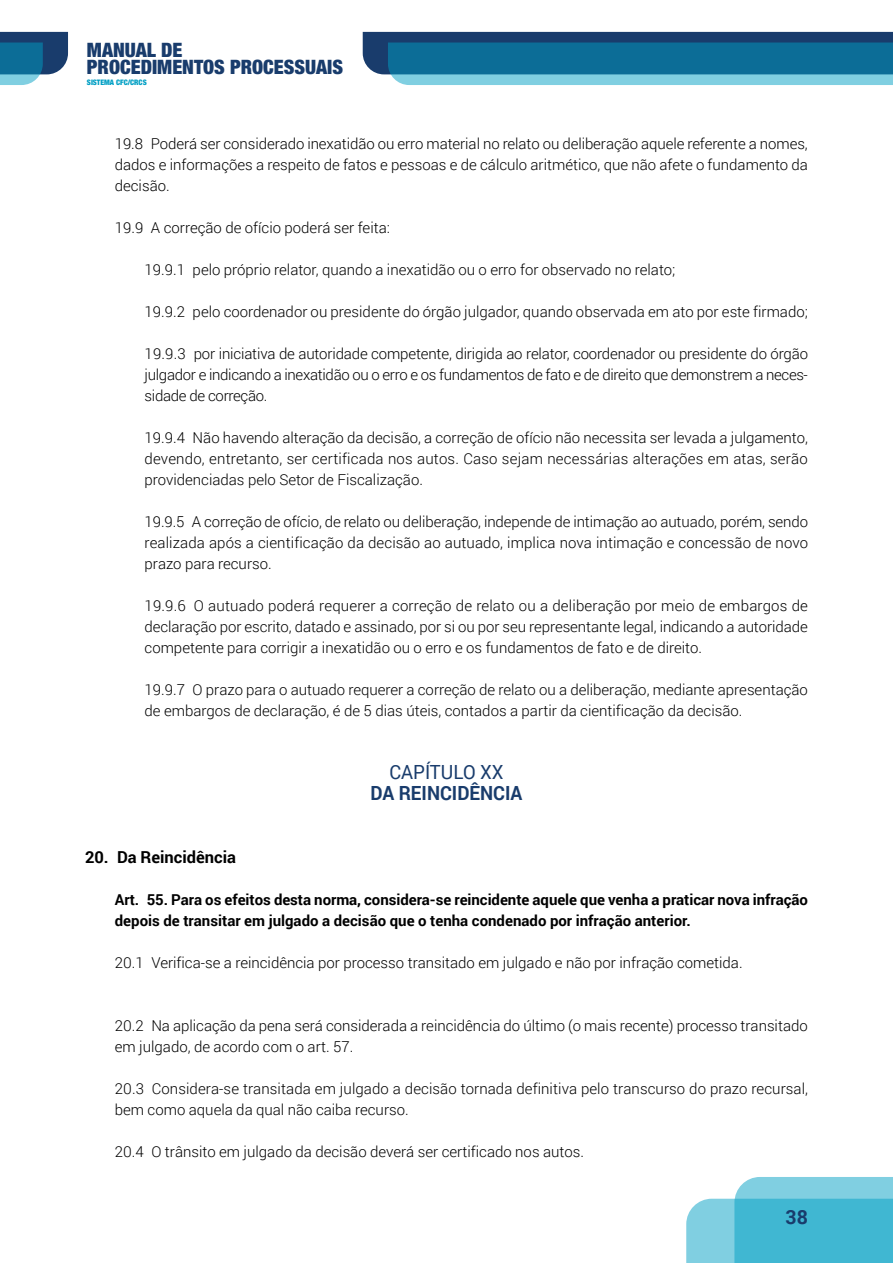
<style>
.page{position:relative;width:893px;height:1263px;background:#fff}
.page>*{position:absolute;margin:0;border:0;box-sizing:border-box;transform-origin:0 0}
.t1{font:900 condensed 19.95px/17.7px "Helvetica Neue LT Std";color:#193c6c}
.ABRE_subtitulo2{font:700 19.5px "Roboto";color:#193c6c;scale:.95 1}
.ABRE_subtitulo2-2{font:19.5px "Roboto";color:#193c6c;scale:.95 1}
.ABRE_subtitulo2-3{font:700 19.5px "Roboto";color:#193c6c}
.sub_1{font:700 16.5px "Roboto";color:#000}
.MIOLO_texto_geral{font:300 15px/21px "Roboto";color:#000;text-align:justify}
.MIOLO_texto_geral-2{font:700 15px/21px "Roboto";letter-spacing:-.005em;color:#000}
.t2{font:900 condensed 7.65px "Helvetica Neue LT Std";letter-spacing:-.005em;color:#009fc4}
</style>
<div class="page">
<svg style="left:686px;top:1177px;width:207px;height:86px;background:#65c4da"></svg>
<svg style="left:363px;top:32px;width:530px;height:53px;background:#28769c"></svg>
<svg style="left:0;top:32px;width:68px;height:53px;background:#3b759a"></svg>
<h1 class="t1" style="left:87px;top:40px;width:258px">MANUAL DE<br>PROCEDIMENTOS PROCESSUAIS</h1>
<p class="t2" style="left:87px;top:78px;width:61px">SISTEMA CFC/CRCS</p>
<p class="MIOLO_texto_geral" style="left:115px;top:132px;width:695px">19.8 Poderá ser considerado inexatidão ou erro material no relato ou deliberação aquele referente a nomes, dados e informações a respeito de fatos e pessoas e de cálculo aritmético, que não afete o fundamento da decisão.</p>
<p class="MIOLO_texto_geral" style="left:115px;top:216px;width:277px">19.9 A correção de ofício poderá ser feita:</p>
<p class="MIOLO_texto_geral" style="left:145px;top:258px;width:532px">19.9.1 pelo próprio relator, quando a inexatidão ou o erro for observado no relato;</p>
<p class="MIOLO_texto_geral" style="left:145px;top:300px;width:665px">19.9.2 pelo coordenador ou presidente do órgão julgador, quando observada em ato por este firmado;</p>
<p class="MIOLO_texto_geral" style="left:145px;top:342px;width:665px">19.9.3 por iniciativa de autoridade competente, dirigida ao relator, coordenador ou presidente do órgão julgador e indicando a inexatidão ou o erro e os fundamentos de fato e de direito que demonstrem a neces&shy;sidade de correção.</p>
<p class="MIOLO_texto_geral" style="left:145px;top:426px;width:665px">19.9.4 Não havendo alteração da decisão, a correção de ofício não necessita ser levada a julgamento, devendo, entretanto, ser certificada nos autos. Caso sejam necessárias alterações em atas, serão providenciadas pelo Setor de Fiscalização.</p>
<p class="MIOLO_texto_geral" style="left:145px;top:510px;width:665px">19.9.5 A correção de ofício, de relato ou deliberação, independe de intimação ao autuado, porém, sendo realizada após a cientificação da decisão ao autuado, implica nova intimação e concessão de novo prazo para recurso.</p>
<p class="MIOLO_texto_geral" style="left:145px;top:594px;width:665px">19.9.6 O autuado poderá requerer a correção de relato ou a deliberação por meio de embargos de declaração por escrito, datado e assinado, por si ou por seu representante legal, indicando a autoridade competente para corrigir a inexatidão ou o erro e os fundamentos de fato e de direito.</p>
<p class="MIOLO_texto_geral" style="left:145px;top:678px;width:665px">19.9.7 O prazo para o autuado requerer a correção de relato ou a deliberação, mediante apresentação de embargos de declaração, é de 5 dias úteis, contados a partir da cientificação da decisão.</p>
<p class="ABRE_subtitulo2-2" style="left:389px;top:758px;width:122px">CAPÍTULO XX</p>
<p class="ABRE_subtitulo2" style="left:371px;top:779px;width:161px">DA REINCIDÊNCIA</p>
<p class="sub_1" style="left:85px;top:845px;width:153px">20. Da Reincidência</p>
<p class="MIOLO_texto_geral-2" style="left:115px;top:888px;width:695px">Art. 55. Para os efeitos desta norma, considera-se reincidente aquele que venha a praticar nova infração depois de transitar em julgado a decisão que o tenha condenado por infração anterior.</p>
<p class="MIOLO_texto_geral" style="left:115px;top:951px;width:629px">20.1 Verifica-se a reincidência por processo transitado em julgado e não por infração cometida.</p>
<p class="MIOLO_texto_geral" style="left:115px;top:1014px;width:694px">20.2 Na aplicação da pena será considerada a reincidência do último (o mais recente) processo transitado em julgado, de acordo com o art. 57.</p>
<p class="MIOLO_texto_geral" style="left:115px;top:1077px;width:695px">20.3 Considera-se transitada em julgado a decisão tornada definitiva pelo transcurso do prazo recursal, bem como aquela da qual não caiba recurso.</p>
<p class="MIOLO_texto_geral" style="left:115px;top:1140px;width:471px">20.4 O trânsito em julgado da decisão deverá ser certificado nos autos.</p>
<h2 class="ABRE_subtitulo2-3" style="left:785px;top:1203px;width:24px">38</h2>
</div>
